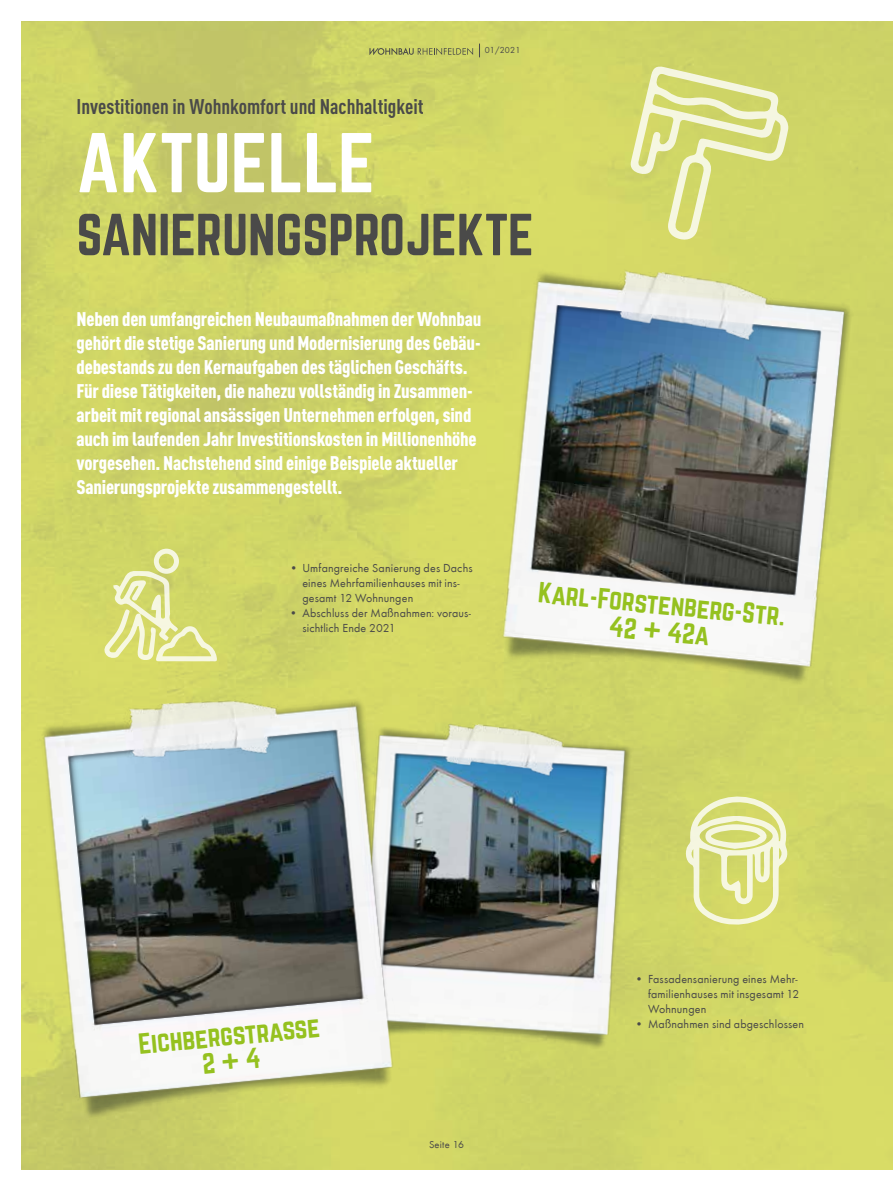
<style>
.page{position:relative;width:893px;height:1191px;background:#fff}
.page>*{position:absolute;margin:0;border:0;box-sizing:border-box;transform-origin:0 0}
.t1{font:74.1px "Norwester";color:#fff}
.t2{font:51.9px "Norwester";color:#4a4a49}
.t3{font:25.5px/27px "Norwester";color:#95c11f;text-align:center}
.t4{font:700 condensed 21px "DIN Pro";color:#4a4a49}
.t5{font:900 condensed 19.5px/24px "DIN Pro";letter-spacing:-.01em;color:#fff}
.t6{font:12px/15px "Futura T";letter-spacing:.01em;color:#4a4a49}
.t7{font:10.5px "Futura T";letter-spacing:.02em;color:#4a4a49}
.t8{font:9.15px "Futura Boo";letter-spacing:.02em;color:#4a4a49}
</style>
<div class="page">
<img style="left:22px;top:21px;width:871px;height:1148px">
<svg style="left:369px;top:48px;width:104px;height:7px"></svg>
<svg style="left:479px;top:44px;width:1px;height:13px"></svg>
<img style="left:496px;top:260px;width:362px;height:432px">
<img style="left:405px;top:718px;width:230px;height:337px">
<img style="left:36px;top:684px;width:369px;height:439px">
<svg style="left:103px;top:548px;width:114px;height:113px;background:#dade85"></svg>
<svg style="left:630px;top:65px;width:159px;height:176px;background:#d8dd83"></svg>
<svg style="left:684px;top:795px;width:105px;height:131px;background:#dfe292"></svg>
<p class="t4" style="left:77px;top:91px;width:348px">Investitionen in Wohnkomfort und Nachhaltigkeit</p>
<p class="t8" style="left:485px;top:45px;width:37px">01/2021</p>
<h1 class="t1" style="left:77px;top:127px;width:300px">AKTUELLE</h1>
<h2 class="t2" style="left:77px;top:210px;width:459px">SANIERUNGSPROJEKTE</h2>
<p class="t5" style="left:77px;top:305px;width:406px">Neben den umfangreichen Neubaumaßnahmen der Wohnbau gehört die stetige Sanierung und Modernisierung des Gebäu&shy;debestands zu den Kernaufgaben des täglichen Geschäfts.<br>Für diese Tätigkeiten, die nahezu vollständig in Zusammen&shy;arbeit mit regional ansässigen Unternehmen erfolgen, sind auch im laufenden Jahr Investitionskosten in Millionenhöhe vorgesehen. Nachstehend sind einige Beispiele aktueller Sanierungsprojekte zusammengestellt.</p>
<p class="t6" style="left:302px;top:561px;width:172px;text-indent:-13px">• Umfangreiche Sanierung des Dachs eines Mehrfamilienhauses mit ins&shy;gesamt 12 Wohnungen</p>
<p class="t6" style="left:302px;top:606px;width:170px;text-indent:-13px">• Abschluss der Maßnahmen: voraus&shy;sichtlich Ende 2021</p>
<h3 class="t3" style="left:540px;top:578px;width:250px;rotate:6deg">Karl-Forstenberg-Str.<br>42 + 42a</h3>
<h3 class="t3" style="left:137px;top:1033px;width:184px;line-height:25.5px;rotate:-6deg">Eichbergstrasse<br>2 + 4</h3>
<p class="t7" style="left:429px;top:1138px;width:36px">Seite 16</p>
<p class="t6" style="left:648px;top:971px;width:153px;text-indent:-13px">• Fassadensanierung eines Mehr&shy;familienhauses mit insgesamt 12<br>Wohnungen</p>
<p class="t6" style="left:635px;top:1016px;width:170px">• Maßnahmen sind abgeschlossen</p>
</div>
